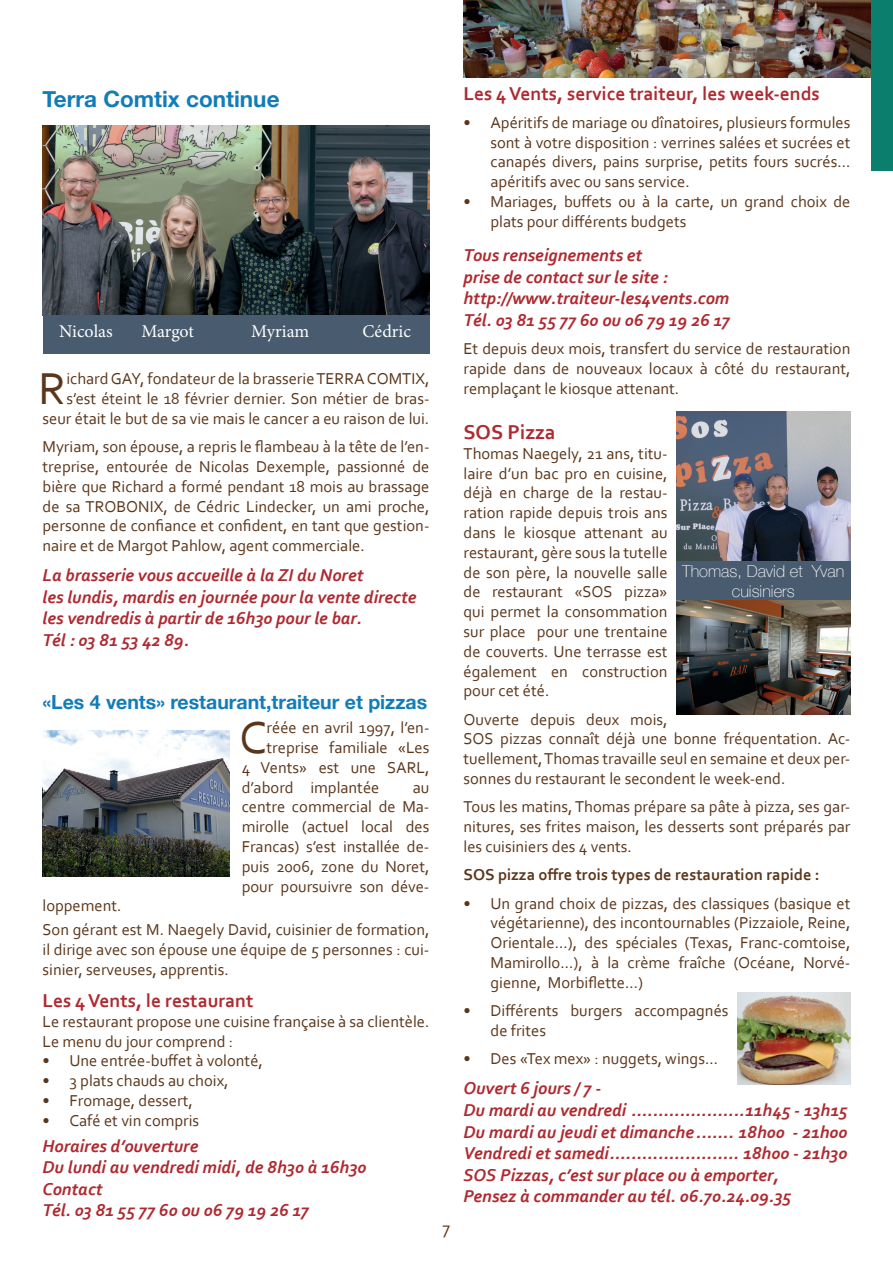
<style>
.page{position:relative;width:893px;height:1263px;background:#fff}
.page>*{position:absolute;margin:0;border:0;box-sizing:border-box;transform-origin:0 0}
.t1{font:46.8px "Corbel";color:#5b361a}
.t2{font:700 22.5px "Helvetica Neue";color:#127cb8}
.t3{font:700 21px "Corbel";color:#ae2a30}
.t4{font:700 19.5px "Corbel";color:#ae2a30}
.t5{font:700 19.5px "Helvetica Neue";color:#127cb8}
.t6{font:italic 700 18px/21.6px "Corbel";color:#ae2a30}
.t7{font:18px "Minion Pro";color:#fff}
.t8{font:18px "Corbel";color:#5b361a}
.t9{font:16.5px/19.8px "Corbel";color:#5b361a;text-align:justify}
.t10{font:700 16.5px "Corbel";color:#5b361a}
.t11{font:100 16.5px/19.8px "Helvetica Neue";color:#fff;text-align:center}
</style>
<div class="page">
<img style="left:463px;top:0;width:409px;height:78px">
<img style="left:43px;top:730px;width:187px;height:146px">
<img style="left:676px;top:411px;width:174px;height:150px">
<div style="left:872px;top:0;width:21px;height:170px;background:#0b7e6e"></div>
<img style="left:676px;top:600px;width:174px;height:114px">
<img style="left:737px;top:992px;width:113px;height:92px">
<div style="left:676px;top:561px;width:174px;height:39px;background:#485b6f"></div>
<img style="left:43px;top:125px;width:386px;height:190px">
<div style="left:43px;top:315px;width:386px;height:39px;background:#485b6f"></div>
<h2 class="t2" style="left:43px;top:81px;width:239px">Terra Comtix continue</h2>
<p class="t7" style="left:59px;top:319px;width:55px">Nicolas</p>
<p class="t7" style="left:141px;top:319px;width:54px">Margot</p>
<p class="t7" style="left:251px;top:319px;width:59px">Myriam</p>
<p class="t7" style="left:362px;top:319px;width:50px">Cédric</p>
<p class="t9" style="left:43px;top:368px;width:388px;text-align:right">ichard GAY, fondateur de la brasserie TERRA COMTIX, s’est éteint le 18 février dernier. Son métier de bras&shy;seur était le but de sa vie mais le cancer a eu raison de lui.</p>
<p class="t9" style="left:43px;top:436px;width:388px">Myriam, son épouse, a repris le flambeau à la tête de l’en&shy;treprise, entourée de Nicolas Dexemple, passionné de bière que Richard a formé pendant 18 mois au brassage de sa TROBONIX, de Cédric Lindecker, un ami proche, personne de confiance et confident, en tant que gestion&shy;naire et de Margot Pahlow, agent commerciale.</p>
<p class="t6" style="left:43px;top:564px;width:376px">La brasserie vous accueille à la ZI du Noret<br>les lundis, mardis en journée pour la vente directe les vendredis à partir de 16h30 pour le bar.<br>Tél : 03 81 53 42 89.</p>
<h1 class="t1" style="left:39px;top:359px;width:29px">R</h1>
<p class="t5" style="left:43px;top:687px;width:386px">«Les 4 vents» restaurant,traiteur et pizzas</p>
<h1 class="t1" style="left:239px;top:708px;width:29px">C</h1>
<p class="t9" style="left:267px;top:717px;width:164px">réée en avril 1997, l’en-</p>
<p class="t9" style="left:267px;top:737px;width:164px">treprise familiale «Les</p>
<p class="t9" style="left:242px;top:757px;width:189px">4 Vents» est une SARL,</p>
<p class="t9" style="left:242px;top:777px;width:139px">d’abord implantée</p>
<p class="t9" style="left:242px;top:777px;width:189px;text-indent:171px">au centre commercial de Ma&shy;mirolle (actuel local des Francas) s’est installée de&shy;puis 2006, zone du Noret, pour poursuivre son déve-</p>
<p class="t9" style="left:43px;top:893px;width:388px;line-height:24px">loppement.<br>Son gérant est M. Naegely David, cuisinier de formation,</p>
<p class="t9" style="left:43px;top:939px;width:388px">il dirige avec son épouse une équipe de 5 personnes : cui&shy;sinier, serveuses, apprentis.</p>
<p class="t4" style="left:43px;top:988px;width:212px">Les 4 Vents, le restaurant</p>
<p class="t9" style="left:43px;top:1011px;width:388px">Le restaurant propose une cuisine française à sa clientèle.<br>Le menu du jour comprend :</p>
<p class="t9" style="left:43px;top:1050px;width:222px">• Une entrée-buffet à volonté,</p>
<p class="t9" style="left:43px;top:1070px;width:188px">• 3 plats chauds au choix,</p>
<p class="t9" style="left:43px;top:1090px;width:152px">• Fromage, dessert,</p>
<p class="t9" style="left:43px;top:1110px;width:158px">• Café et vin compris</p>
<p class="t6" style="left:43px;top:1134px;width:326px">Horaires d’ouverture<br>Du lundi au vendredi midi, de 8h30 à 16h30<br>Contact<br>Tél. 03 81 55 77 60 ou 06 79 19 26 17</p>
<p class="t8" style="left:443px;top:1217px;width:9px">7</p>
<p class="t4" style="left:463px;top:81px;width:358px">Les 4 Vents, service traiteur, les week-ends</p>
<p class="t9" style="left:490px;top:112px;width:361px;text-indent:-27px">• Apéritifs de mariage ou dînatoires, plusieurs formules sont à votre disposition : verrines salées et sucrées et canapés divers, pains surprise, petits fours sucrés... apéritifs avec ou sans service.</p>
<p class="t9" style="left:490px;top:191px;width:361px;text-indent:-27px">• Mariages, buffets ou à la carte, un grand choix de plats pour différents budgets</p>
<p class="t6" style="left:463px;top:244px;width:268px">Tous renseignements et<br>prise de contact sur le site : http://www.traiteur-les4vents.com<br>Tél. 03 81 55 77 60 ou 06 79 19 26 17</p>
<p class="t9" style="left:463px;top:339px;width:388px">Et depuis deux mois, transfert du service de restauration rapide dans de nouveaux locaux à côté du restaurant, remplaçant le kiosque attenant.</p>
<p class="t3" style="left:463px;top:419px;width:94px">SOS Pizza</p>
<p class="t9" style="left:463px;top:443px;width:206px">Thomas Naegely, 21 ans, titu&shy;laire d’un bac pro en cuisine, déjà en charge de la restau&shy;ration rapide depuis trois ans dans le kiosque attenant au restaurant, gère sous la tutelle de son père, la nouvelle salle de restaurant «SOS pizza» qui permet la consommation sur place pour une trentaine de couverts. Une terrasse est également en construction pour cet été.</p>
<p class="t9" style="left:463px;top:709px;width:388px;text-align:left">Ouverte depuis deux mois,<br>SOS pizzas connaît déjà une bonne fréquentation. Ac&shy;tuellement, Thomas travaille seul en semaine et deux per&shy;sonnes du restaurant le secondent le week-end.</p>
<p class="t9" style="left:463px;top:797px;width:388px">Tous les matins, Thomas prépare sa pâte à pizza, ses gar&shy;nitures, ses frites maison, les desserts sont préparés par les cuisiniers des 4 vents.</p>
<p class="t10" style="left:463px;top:864px;width:358px">SOS pizza offre trois types de restauration rapide :</p>
<p class="t9" style="left:490px;top:893px;width:361px;text-indent:-27px">• Un grand choix de pizzas, des classiques (basique et végétarienne), des incontournables (Pizzaiole, Reine, Orientale...), des spéciales (Texas, Franc-comtoise, Mamirollo...), à la crème fraîche (Océane, Norvé&shy;gienne, Morbiflette...)</p>
<p class="t9" style="left:490px;top:1000px;width:240px;text-indent:-27px">• Différents burgers accompagnés de frites</p>
<p class="t9" style="left:463px;top:1048px;width:256px">• Des «Tex mex» : nuggets, wings...</p>
<p class="t6" style="left:463px;top:1077px;width:386px">Ouvert 6 jours / 7 -<br>Du mardi au vendredi .....................11h45 - 13h15<br>Du mardi au jeudi et dimanche....... 18h00 - 21h00<br>Vendredi et samedi........................ 18h00 - 21h30<br>SOS Pizzas, c’est sur place ou à emporter,<br>Pensez à commander au tél. 06.70.24.09.35</p>
<p class="t11" style="left:682px;top:561px;width:164px">Thomas, David et Yvan cuisiniers</p>
</div>
